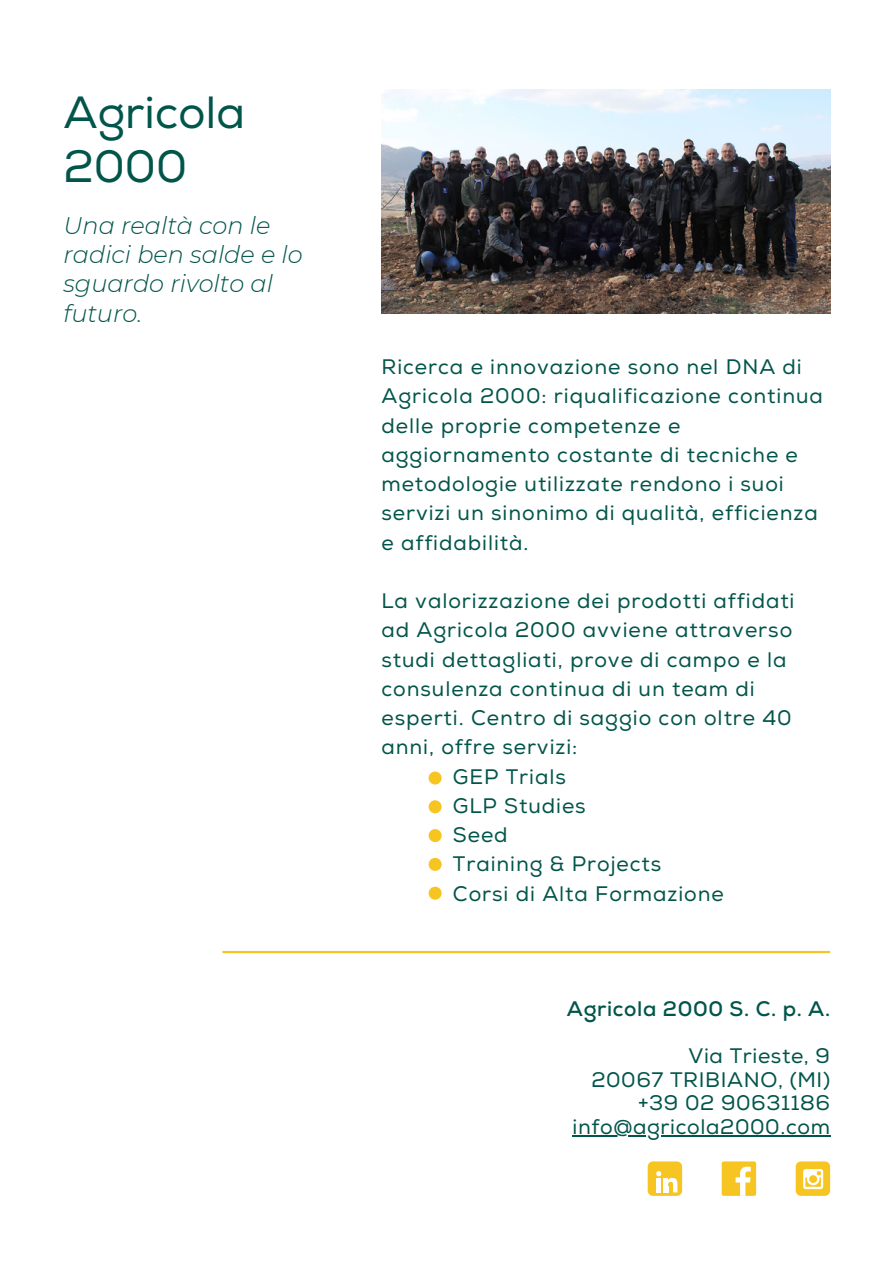
<style>
.page{position:relative;width:894px;height:1264px;background:#fff}
.page>*{position:absolute;margin:0;border:0;box-sizing:border-box;transform-origin:0 0}
.t1{font:45px/54px "Nexa";color:#02554a}
.t2{font:italic 300 24px/29.2px "Montserrat";color:#02554a}
.t3{font:21px/29.2px "Nexa";letter-spacing:.045em;color:#02554a}
.t4{font:700 21px "Nexa";letter-spacing:.03em;color:#02554a}
</style>
<div class="page">
<div style="left:721px;top:1161px;width:35px;height:34px;background:#f6c521;border-radius:2px"></div>
<svg style="left:735px;top:1166px;width:15px;height:29px"></svg>
<div style="left:795px;top:1161px;width:34px;height:34px;background:#f6c521;border-radius:5px"></div>
<svg style="left:803px;top:1169px;width:20px;height:20px"></svg>
<div style="left:647px;top:1161px;width:35px;height:34px;background:#f6c521;border-radius:5px"></div>
<svg style="left:656px;top:1171px;width:21px;height:21px"></svg>
<hr style="left:222px;top:950px;width:607px;height:3px;background:#f6c521">
<img style="left:381px;top:89px;width:449px;height:224px">
<div style="left:428px;top:771px;width:13px;height:13px;background:#f6c521;border-radius:50%"></div>
<hr style="left:572px;top:1134px;width:258px;height:2px;background:#02554a">
<div style="left:428px;top:800px;width:13px;height:13px;background:#f6c521;border-radius:50%"></div>
<div style="left:428px;top:829px;width:13px;height:13px;background:#f6c521;border-radius:50%"></div>
<div style="left:428px;top:857px;width:13px;height:13px;background:#f6c521;border-radius:50%"></div>
<div style="left:428px;top:886px;width:13px;height:13px;background:#f6c521;border-radius:50%"></div>
<p class="t1" style="left:63px;top:87px;width:183px">Agricola<br>2000</p>
<p class="t2" style="left:63px;top:211px;width:241px">Una realtà con le radici ben salde e lo sguardo rivolto al futuro.</p>
<h2 class="t3" style="left:381px;top:353px;width:443px">Ricerca e innovazione sono nel DNA di Agricola 2000: riqualificazione continua delle proprie competenze e aggiornamento costante di tecniche e metodologie utilizzate rendono i suoi servizi un sinonimo di qualità, efficienza e affidabilità.</h2>
<p class="t3" style="left:381px;top:587px;width:414px">La valorizzazione dei prodotti affidati ad Agricola 2000 avviene attraverso studi dettagliati, prove di campo e la consulenza continua di un team di esperti. Centro di saggio con oltre 40 anni, offre servizi:</p>
<p class="t3" style="left:452px;top:762px;width:115px">GEP Trials</p>
<p class="t3" style="left:452px;top:791px;width:134px">GLP Studies</p>
<p class="t3" style="left:452px;top:821px;width:56px">Seed</p>
<p class="t3" style="left:452px;top:850px;width:210px">Training &amp; Projects</p>
<p class="t3" style="left:452px;top:879px;width:272px">Corsi di Alta Formazione</p>
<p class="t4" style="left:567px;top:996px;width:264px">Agricola 2000 S. C. p. A.</p>
<h3 class="t3" style="left:688px;top:1041px;width:143px">Via Trieste, 9</h3>
<p class="t3" style="left:591px;top:1065px;width:240px">20067 TRIBIANO, (MI)</p>
<p class="t3" style="left:637px;top:1089px;width:193px">+39 02 90631186</p>
<p class="t3" style="left:572px;top:1112px;width:259px">info@agricola2000.com</p>
</div>
